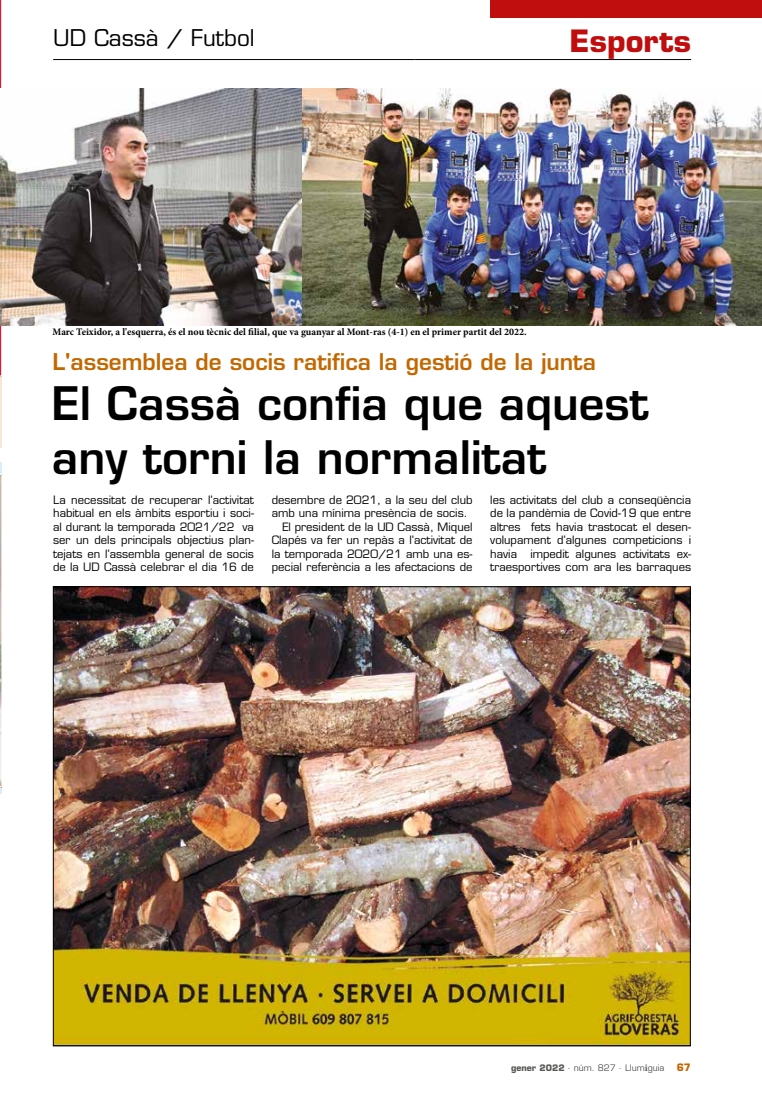
<style>
.page{position:relative;width:762px;height:1117px;background:#fff}
.page>*{position:absolute;margin:0;border:0;box-sizing:border-box;transform-origin:0 0}
.t1{font:600 45px/54px "Eurostile LT Std";color:#000}
.t2{font:700 30px "Eurostile LT Std";color:#c00d0e}
.t3{font:600 22.5px "Eurostile LT Std";color:#c36800}
.t4{font:22.5px "Eurostile LT Std";color:#000}
.t5{font:11.25px/13.5px "Eurostile LT Std";color:#000;text-align:justify}
.t6{font:700 10px "Minion Pro";color:#000}
.t7{font:8.75px "Eurostile LT Std";color:#575756}
.s1{font-weight:700}
.s2{font-family:"Minion Pro";font-weight:700;font-size:10px}
.s3{font-weight:700;font-size:10px;color:#c36800}
</style>
<div class="page">
<hr style="left:0;top:462px;width:1px;height:331px;background:#d9eef8">
<hr style="left:0;top:8px;width:2px;height:439px;background:#f7e7d7">
<svg style="left:0;top:0;width:2px;height:376px"></svg>
<svg style="left:0;top:473px;width:2px;height:314px"></svg>
<div style="left:490px;top:0;width:272px;height:18px;background:#c00d0e"></div>
<hr style="left:53px;top:59px;width:362px;height:1px;background:#000">
<hr style="left:415px;top:59px;width:276px;height:1px;background:#000">
<img style="left:55px;top:588px;width:633px;height:455px">
<img style="left:0;top:89px;width:762px;height:237px">
<h3 class="t4" style="left:53px;top:24px;width:203px">UD Cassà / Futbol</h3>
<h2 class="t2" style="left:569px;top:22px;width:123px">Esports</h2>
<p class="t6" style="left:53px;top:325px;width:476px">Marc Teixidor, a l'esquerra, és el nou tècnic del filial, que va guanyar al Mont-ras (4-1) en el primer partit del 2022.</p>
<h3 class="t3" style="left:53px;top:347px;width:545px">L'assemblea de socis ratifica la gestió de la junta</h3>
<h1 class="t1" style="left:52px;top:375px;width:598px">El Cassà confia que aquest any torni la normalitat</h1>
<p class="t5" style="left:53px;top:493px;width:202px">La necessitat de recuperar l’activitat habitual en els àmbits esportiu i soci&shy;al durant la temporada 2021/22 va ser un dels principals objectius plan&shy;tejats en l’assembla general de socis de la UD Cassà celebrar el dia 16 de</p>
<p class="t5" style="left:272px;top:493px;width:202px">desembre de 2021, a la seu del club</p>
<p class="t5" style="left:272px;top:506px;width:197px">amb una mínima presència de socis.</p>
<p class="t5" style="left:282px;top:520px;width:192px">El president de la UD Cassà, Miquel</p>
<p class="t5" style="left:272px;top:533px;width:202px">Clapés va fer un repàs a l’activitat de</p>
<p class="t5" style="left:272px;top:547px;width:202px">la temporada 2020/21 amb una es-</p>
<p class="t5" style="left:272px;top:560px;width:202px">pecial referència a les afectacions de</p>
<p class="t5" style="left:490px;top:493px;width:202px">les activitats del club a conseqüència de la pandèmia de Covid-19 que entre altres fets havia trastocat el desen&shy;volupament d’algunes competicions i havia impedit algunes activitats ex&shy;traesportives com ara les barraques</p>
<p class="t7" style="left:511px;top:1062px;width:182px"><span class="s1">gener 2022</span> · núm. 827 · Llum<span class="s2">i</span>guia <span class="s3">67</span></p>
</div>
